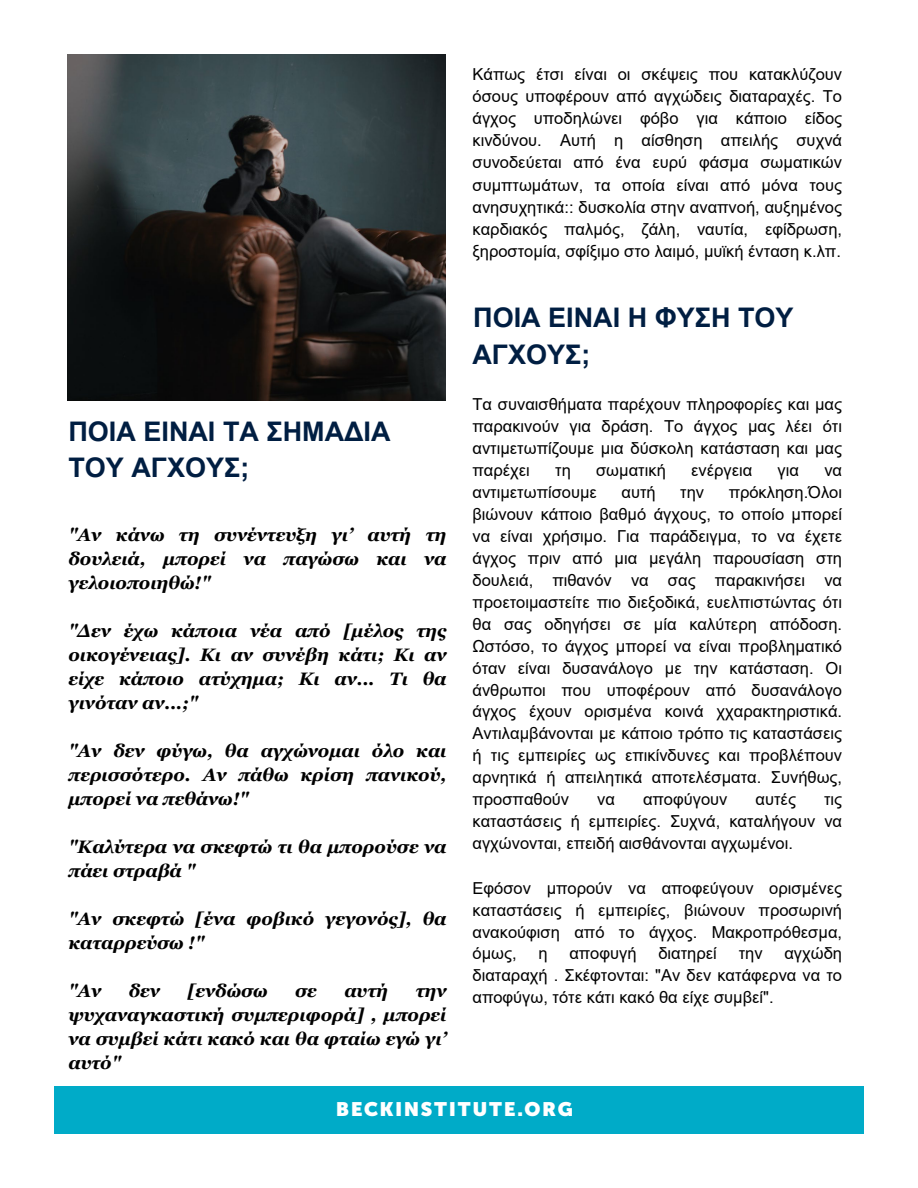
<style>
.page{position:relative;width:918px;height:1188px;background:#fff}
.page>*{position:absolute;margin:0;border:0;box-sizing:border-box;transform-origin:0 0}
.t1{font:700 27px/36.6px "Arial";color:#001e42}
.t2{font:900 19.5px "Museo Sans Display";letter-spacing:.1em;color:#fff}
.t3{font:italic 700 18px/24px "Georgia";color:#000;text-align:justify}
.t4{font:16.5px/21.9px "Arial";color:#000;text-align:justify}
</style>
<div class="page">
<div style="left:54px;top:1087px;width:810px;height:47px;background:#00abc8"></div>
<img style="left:68px;top:54px;width:378px;height:346px">
<h1 class="t1" style="left:68px;top:413px;width:324px">ΠΟΙΑ ΕΙΝΑΙ ΤΑ ΣΗΜΑΔΙΑ<br>ΤΟΥ ΑΓΧΟΥΣ;</h1>
<p class="t3" style="left:68px;top:523px;width:380px">"Αν κάνω τη συνέντευξη γι’ αυτή τη δουλειά, μπορεί να παγώσω και να γελοιοποιηθώ!"</p>
<p class="t3" style="left:68px;top:619px;width:380px">"Δεν έχω κάποια νέα από [μέλος της οικογένειας]. Κι αν συνέβη κάτι; Κι αν είχε κάποιο ατύχημα; Κι αν... Τι θα γινόταν αν...;"</p>
<p class="t3" style="left:68px;top:739px;width:380px">"Αν δεν φύγω, θα αγχώνομαι όλο και περισσότερο. Αν πάθω κρίση πανικού, μπορεί να πεθάνω!"</p>
<p class="t3" style="left:68px;top:835px;width:380px">"Καλύτερα να σκεφτώ τι θα μπορούσε να πάει στραβά "</p>
<p class="t3" style="left:68px;top:907px;width:380px">"Αν σκεφτώ [ένα φοβικό γεγονός], θα καταρρεύσω !"</p>
<p class="t3" style="left:68px;top:979px;width:34px">"Αν</p>
<p class="t3" style="left:129px;top:979px;width:33px">δεν</p>
<p class="t3" style="left:188px;top:979px;width:82px">[ενδώσω</p>
<p class="t3" style="left:295px;top:979px;width:23px">σε</p>
<p class="t3" style="left:344px;top:979px;width:45px">αυτή</p>
<p class="t3" style="left:68px;top:979px;width:380px;text-indent:347px">την ψυχαναγκαστική συμπεριφορά] , μπορεί να συμβεί κάτι κακό και θα φταίω εγώ γι’ αυτό"</p>
<p class="t4" style="left:472px;top:63px;width:371px">Κάπως έτσι είναι οι σκέψεις που κατακλύζουν όσους υποφέρουν από αγχώδεις διαταραχές. Το άγχος υποδηλώνει φόβο για κάποιο είδος κινδύνου. Αυτή η αίσθηση απειλής συχνά συνοδεύεται από ένα ευρύ φάσμα σωματικών συμπτωμάτων, τα οποία είναι από μόνα τους ανησυχητικά:: δυσκολία στην αναπνοή, αυξημένος καρδιακός παλμός, ζάλη, ναυτία, εφίδρωση, ξηροστομία, σφίξιμο στο λαιμό, μυϊκή ένταση κ.λπ.</p>
<h1 class="t1" style="left:472px;top:300px;width:323px">ΠΟΙΑ ΕΙΝΑΙ Η ΦΥΣΗ ΤΟΥ<br>ΑΓΧΟΥΣ;</h1>
<p class="t4" style="left:472px;top:393px;width:371px">Τα συναισθήματα παρέχουν πληροφορίες και μας παρακινούν για δράση. Το άγχος μας λέει ότι αντιμετωπίζουμε μια δύσκολη κατάσταση και μας παρέχει</p>
<p class="t4" style="left:555px;top:459px;width:17px">τη</p>
<p class="t4" style="left:596px;top:459px;width:71px">σωματική</p>
<p class="t4" style="left:691px;top:459px;width:63px">ενέργεια</p>
<p class="t4" style="left:778px;top:459px;width:23px">για</p>
<p class="t4" style="left:824px;top:459px;width:19px">να</p>
<p class="t4" style="left:472px;top:481px;width:126px">αντιμετωπίσουμε</p>
<p class="t4" style="left:622px;top:481px;width:36px">αυτή</p>
<p class="t4" style="left:680px;top:481px;width:25px">την</p>
<p class="t4" style="left:472px;top:481px;width:371px;text-indent:256px">πρόκληση.Όλοι βιώνουν κάποιο βαθμό άγχους, το οποίο μπορεί να είναι χρήσιμο. Για παράδειγμα, το να έχετε άγχος πριν από μια μεγάλη παρουσίαση στη δουλειά, πιθανόν να σας παρακινήσει να προετοιμαστείτε πιο διεξοδικά, ευελπιστώντας ότι θα σας οδηγήσει σε μία καλύτερη απόδοση.<br>Ωστόσο, το άγχος μπορεί να είναι προβληματικό όταν είναι δυσανάλογο με την κατάσταση. Οι άνθρωποι που υποφέρουν από δυσανάλογο άγχος έχουν ορισμένα κοινά χχαρακτηριστικά.<br>Αντιλαμβάνονται με κάποιο τρόπο τις καταστάσεις ή τις εμπειρίες ως επικίνδυνες και προβλέπουν αρνητικά ή απειλητικά αποτελέσματα. Συνήθως, προσπαθούν</p>
<p class="t4" style="left:597px;top:788px;width:19px">να</p>
<p class="t4" style="left:643px;top:788px;width:86px">αποφύγουν</p>
<p class="t4" style="left:756px;top:788px;width:42px">αυτές</p>
<p class="t4" style="left:472px;top:788px;width:371px;text-indent:352px">τις καταστάσεις ή εμπειρίες. Συχνά, καταλήγουν να αγχώνονται, επειδή αισθάνονται αγχωμένοι.</p>
<p class="t4" style="left:472px;top:877px;width:371px">Εφόσον μπορούν να αποφεύγουν ορισμένες καταστάσεις ή εμπειρίες, βιώνουν προσωρινή ανακούφιση από το άγχος. Μακροπρόθεσμα, όμως,</p>
<p class="t4" style="left:472px;top:943px;width:371px;text-indent:312px">αγχώδη διαταραχή . Σκέφτονται: "Αν δεν κατάφερνα να το αποφύγω, τότε κάτι κακό θα είχε συμβεί".</p>
<p class="t4" style="left:538px;top:943px;width:11px">η</p>
<p class="t4" style="left:569px;top:943px;width:69px">αποφυγή</p>
<p class="t4" style="left:658px;top:943px;width:60px">διατηρεί</p>
<p class="t4" style="left:739px;top:943px;width:25px">την</p>
<p class="t2" style="left:336px;top:1098px;width:238px">BECKINSTITUTE.ORG</p>
</div>
